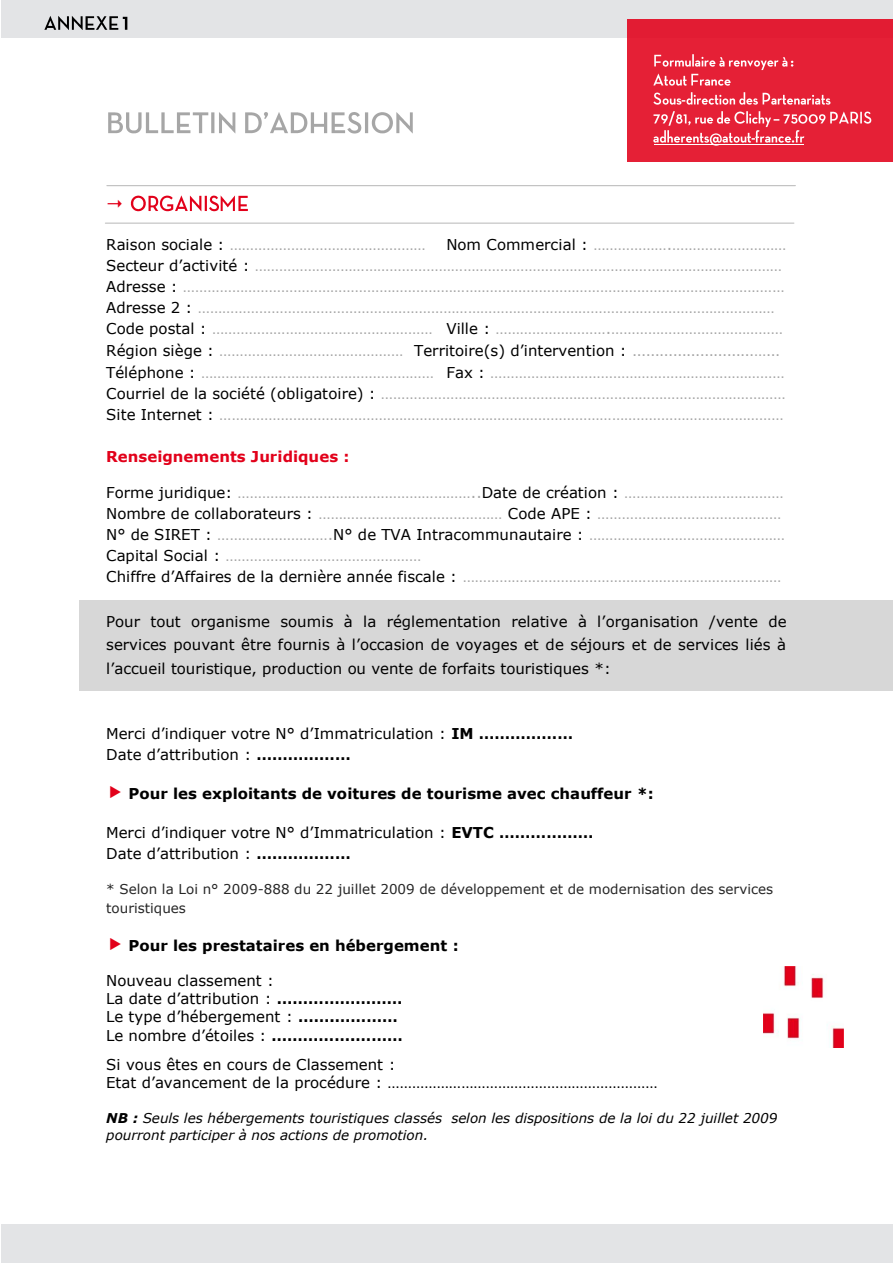
<style>
.page{position:relative;width:893px;height:1263px;background:#fff}
.page>*{position:absolute;margin:0;border:0;box-sizing:border-box;transform-origin:0 0}
.t1{font:15px/21px "Verdana";color:#000}
.t2{font:15px/21.3px "Verdana";color:#a6a6a6}
.t3{font:700 15px "Verdana";color:#000}
.t4{font:700 15px "Verdana";color:#e2001a}
.t5{font:italic 13.5px/16.5px "Verdana";letter-spacing:.005em;color:#000}
.t6{font:13.5px/19px "Verdana";letter-spacing:.005em;color:#262626}
.s1{color:#000}
.s2{font-size:10.5px}
.s3{font-size:16.5px}
.s4{color:#a6a6a6}
.s5{font-weight:700}
</style>
<div class="page">
<div style="left:1px;top:0;width:892px;height:37px;background:#e3e4e6"></div>
<div style="left:79px;top:600px;width:814px;height:91px;background:#d7d7d7"></div>
<div style="left:628px;top:20px;width:265px;height:142px;background:#e52036"></div>
<img style="left:108px;top:112px;width:305px;height:22px">
<img style="left:131px;top:195px;width:29px;height:17px">
<img style="left:160px;top:195px;width:59px;height:17px">
<img style="left:220px;top:195px;width:28px;height:16px">
<img style="left:654px;top:54px;width:137px;height:17px">
<img style="left:791px;top:60px;width:3px;height:7px">
<img style="left:654px;top:73px;width:77px;height:13px">
<img style="left:654px;top:92px;width:28px;height:13px">
<img style="left:686px;top:92px;width:145px;height:13px">
<img style="left:654px;top:111px;width:120px;height:17px">
<img style="left:774px;top:119px;width:6px;height:2px">
<img style="left:783px;top:111px;width:89px;height:13px">
<img style="left:654px;top:130px;width:97px;height:15px">
<img style="left:751px;top:138px;width:4px;height:7px">
<img style="left:755px;top:130px;width:50px;height:15px">
<hr style="left:654px;top:145px;width:150px;height:1px;background:#fff">
<img style="left:764px;top:967px;width:80px;height:81px">
<hr style="left:107px;top:185px;width:688px;height:1px;background:#bfbfbf">
<hr style="left:105px;top:223px;width:689px;height:1px;background:#bfbfbf">
<img style="left:44px;top:12px;width:78px;height:18px">
<img style="left:122px;top:8px;width:14px;height:22px">
<p class="t2" style="left:106px;top:233px;width:321px"><span class="s1">Raison sociale :</span> …………………………………………</p>
<p class="t2" style="left:446px;top:233px;width:342px"><span class="s1">Nom Commercial :</span> ……………….……………<span class="s2">.</span>…………</p>
<p class="t2" style="left:106px;top:254px;width:677px"><span class="s1">Secteur d’activité :</span> …………………………………………………………………………………………………………………</p>
<p class="t2" style="left:106px;top:276px;width:680px"><span class="s1">Adresse :</span> …………………………………………………………………………………………………………………………………<br><span class="s1">Adresse 2 :</span> ……………………………………………………………………………………………………………………………<br><span class="s1">Code postal :</span> ……………………………………………… <span class="s1">Ville :</span> ……………………….……………………………………</p>
<p class="t2" style="left:106px;top:340px;width:681px"><span class="s1">Région siège :</span> ……………………………………… <span class="s1">Territoire(s) d’intervention :</span> <span class="s3">………………………</span>…<span class="s3">… </span><span class="s1">Téléphone :</span> ………………………………………………… <span class="s1">Fax :</span> ……………………………………………………………… <span class="s1">Courriel de la société (obligatoire) :</span> ……………………………………………………………………………………… <span class="s1">Site Internet :</span> …………………………………………………………………………………………………………………………</p>
<p class="t4" style="left:106px;top:447px;width:245px">Renseignements Juridiques :</p>
<p class="t1" style="left:106px;top:481px;width:680px">Forme juridique: <span class="s4">…………………………………………………..</span>Date de création : <span class="s4">………………………………… </span>Nombre de collaborateurs : <span class="s4">………………………………………</span> Code APE : <span class="s4">……………………………………… </span>N° de SIRET : <span class="s4">……………………….</span>N° de TVA Intracommunautaire : <span class="s4">………………………………………… </span>Capital Social : <span class="s4">…………………………………………</span></p>
<p class="t1" style="left:106px;top:565px;width:677px">Chiffre d’Affaires de la dernière année fiscale : <span class="s4">……………………………………………………………………</span></p>
<p class="t1" style="left:106px;top:609px;width:682px;line-height:23.4px;text-align:justify">Pour tout organisme soumis à la réglementation relative à l’organisation /vente de services pouvant être fournis à l’occasion de voyages et de séjours et de services liés à l’accueil touristique, production ou vente de forfaits touristiques *:</p>
<p class="t1" style="left:106px;top:722px;width:468px">Merci d’indiquer votre N° d’Immatriculation : <span class="s5">IM ………………<br></span>Date d’attribution : <span class="s5">………………</span></p>
<p class="t3" style="left:129px;top:784px;width:527px">Pour les exploitants de voitures de tourisme avec chauffeur *:</p>
<p class="t1" style="left:106px;top:822px;width:489px">Merci d’indiquer votre N° d’Immatriculation : <span class="s5">EVTC ………………<br></span>Date d’attribution : <span class="s5">………………</span></p>
<p class="t6" style="left:106px;top:879px;width:669px">* Selon la Loi n° 2009-888 du 22 juillet 2009 de développement et de modernisation des services touristiques</p>
<p class="t3" style="left:129px;top:935px;width:332px">Pour les prestataires en hébergement :</p>
<p class="t1" style="left:106px;top:971px;width:298px;line-height:18.1px">Nouveau classement :<br>La date d’attribution : <span class="s5">……………………</span></p>
<p class="t1" style="left:106px;top:1006px;width:293px">Le type d’hébergement : <span class="s5">…….…………</span></p>
<p class="t1" style="left:106px;top:1024px;width:298px">Le nombre d’étoiles : <span class="s5">…………….………</span></p>
<p class="t1" style="left:106px;top:1053px;width:291px">Si vous êtes en cours de Classement :</p>
<p class="t1" style="left:106px;top:1072px;width:553px">Etat d’avancement de la procédure : …………………………………………………………</p>
<p class="t5" style="left:106px;top:1109px;width:673px"><span class="s5">NB :</span> Seuls les hébergements touristiques classés selon les dispositions de la loi du 22 juillet 2009 pourront participer à nos actions de promotion.</p>
</div>
